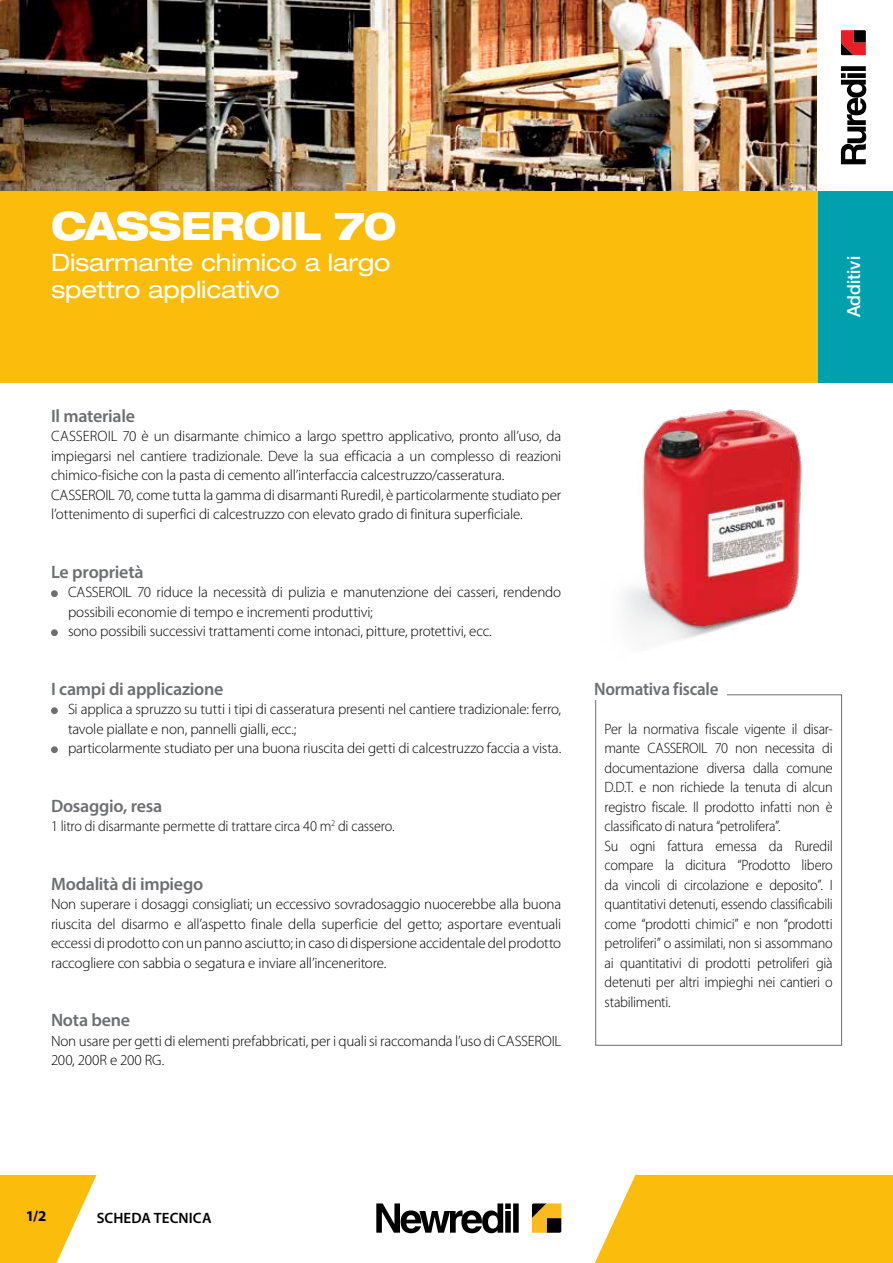
<style>
.page{position:relative;width:893px;height:1263px;background:#fff}
.page>*{position:absolute;margin:0;border:0;box-sizing:border-box;transform-origin:0 0}
.t1{font:800 expanded 39px "Helvetica Neue LT Std";letter-spacing:-.025em;color:#fff;scale:.95 1}
.t2{font:expanded 24px/27px "Helvetica Neue LT Std";letter-spacing:-.005em;color:#fff}
.t3{font:600 18px "Myriad Pro";letter-spacing:-.015em;color:#6d6e71}
.t4{font:600 18px "Myriad Pro";letter-spacing:-.015em;color:#6d6e71;scale:.95 1}
.t5{font:500 18px "Helvetica Neue LT Std";color:#fff}
.t6{font:300 15px/19.5px "Myriad Pro";letter-spacing:-.015em;color:#000}
.t7{font:300 15px/19.5px "Myriad Pro";letter-spacing:-.015em;color:#000;scale:.95 1}
.t8{font:600 15px "Myriad Pro";letter-spacing:.01em;color:#000}
.t9{font:700 15px "Myriad Pro";color:#000}
</style>
<div class="page">
<svg style="left:595px;top:1175px;width:298px;height:88px;background:#fbc01c"></svg>
<svg style="left:0;top:1175px;width:97px;height:88px"></svg>
<svg style="left:532px;top:1203px;width:29px;height:30px"></svg>
<div style="left:513px;top:1203px;width:6px;height:30px;background:#000"></div>
<svg style="left:376px;top:1203px;width:135px;height:30px"></svg>
<img style="left:0;top:0;width:816px;height:191px">
<div style="left:595px;top:694px;width:247px;height:352px;border:1px solid #6d6e71"></div>
<div style="left:594px;top:675px;width:132px;height:24px;background:#fff"></div>
<div style="left:51px;top:590px;width:7px;height:7px;background:#6d6e71;border-radius:50%"></div>
<div style="left:51px;top:629px;width:7px;height:7px;background:#6d6e71;border-radius:50%"></div>
<div style="left:51px;top:707px;width:7px;height:7px;background:#6d6e71;border-radius:50%"></div>
<div style="left:51px;top:746px;width:7px;height:7px;background:#6d6e71;border-radius:50%"></div>
<img style="left:625px;top:409px;width:177px;height:231px">
<div style="left:0;top:191px;width:893px;height:192px;background:#fbbc0c"></div>
<div style="left:841px;top:66px;width:25px;height:5px;background:#000"></div>
<svg style="left:841px;top:73px;width:25px;height:91px"></svg>
<svg style="left:841px;top:30px;width:25px;height:25px"></svg>
<div style="left:819px;top:191px;width:74px;height:192px;background:#00a0af"></div>
<h1 class="t1" style="left:51px;top:201px;width:365px">CASSEROIL 70</h1>
<h2 class="t2" style="left:51px;top:249px;width:341px">Disarmante chimico a largo spettro applicativo</h2>
<p class="t5" style="left:843px;top:317px;width:63px;rotate:-90deg">Additivi</p>
<p class="t3" style="left:51px;top:404px;width:86px">Il materiale</p>
<p class="t6" style="left:51px;top:427px;width:512px">CASSEROIL 70 è un disarmante chimico a largo spettro applicativo, pronto all’uso, da impiegarsi nel cantiere tradizionale. Deve la sua efficacia a un complesso di reazioni chimico-fisiche con la pasta di cemento all’interfaccia calcestruzzo/casseratura.<br>CASSEROIL 70, come tutta la gamma di disarmanti Ruredil, è particolarmente studiato per l’ottenimento di superfici di calcestruzzo con elevato grado di finitura superficiale.</p>
<p class="t3" style="left:51px;top:560px;width:94px">Le proprietà</p>
<p class="t6" style="left:68px;top:583px;width:495px">CASSEROIL 70 riduce la necessità di pulizia e manutenzione dei casseri, rendendo possibili economie di tempo e incrementi produttivi;<br>sono possibili successivi trattamenti come intonaci, pitture, protettivi, ecc.</p>
<p class="t3" style="left:51px;top:677px;width:174px">I campi di applicazione</p>
<p class="t6" style="left:68px;top:700px;width:495px">Si applica a spruzzo su tutti i tipi di casseratura presenti nel cantiere tradizionale: ferro, tavole piallate e non, pannelli gialli, ecc.;<br>particolarmente studiato per una buona riuscita dei getti di calcestruzzo faccia a vista.</p>
<p class="t3" style="left:51px;top:794px;width:113px">Dosaggio, resa</p>
<p class="t7" style="left:51px;top:817px;width:363px">1 litro di disarmante permette di trattare circa 40 m<sup>2</sup> di cassero.</p>
<p class="t3" style="left:51px;top:872px;width:154px">Modalità di impiego</p>
<p class="t6" style="left:51px;top:895px;width:512px;text-align:justify">Non superare i dosaggi consigliati; un eccessivo sovradosaggio nuocerebbe alla buona riuscita del disarmo e all’aspetto finale della superficie del getto; asportare eventuali eccessi di prodotto con un panno asciutto; in caso di dispersione accidentale del prodotto raccogliere con sabbia o segatura e inviare all’inceneritore.</p>
<p class="t3" style="left:51px;top:1009px;width:81px">Nota bene</p>
<p class="t6" style="left:51px;top:1031px;width:512px">Non usare per getti di elementi prefabbricati, per i quali si raccomanda l’uso di CASSEROIL<br>200, 200R e 200 RG.</p>
<p class="t4" style="left:594px;top:677px;width:133px">Normativa fiscale</p>
<p class="t7" style="left:605px;top:719px;width:242px">Per la normativa fiscale vigente il disar&shy;mante CASSEROIL 70 non necessita di documentazione diversa dalla comune D.D.T. e non richiede la tenuta di alcun registro fiscale. Il prodotto infatti non è classificato di natura “petrolifera”.<br>Su ogni fattura emessa da Ruredil compare la dicitura “Prodotto libero da vincoli di circolazione e deposito”. I quantitativi detenuti, essendo classificabili come “prodotti chimici” e non “prodotti petroliferi” o assimilati, non si assommano ai quantitativi di prodotti petroliferi già detenuti per altri impieghi nei cantieri o stabilimenti.</p>
<p class="t9" style="left:26px;top:1206px;width:22px">1/2</p>
<p class="t8" style="left:97px;top:1208px;width:116px">SCHEDA TECNICA</p>
</div>
